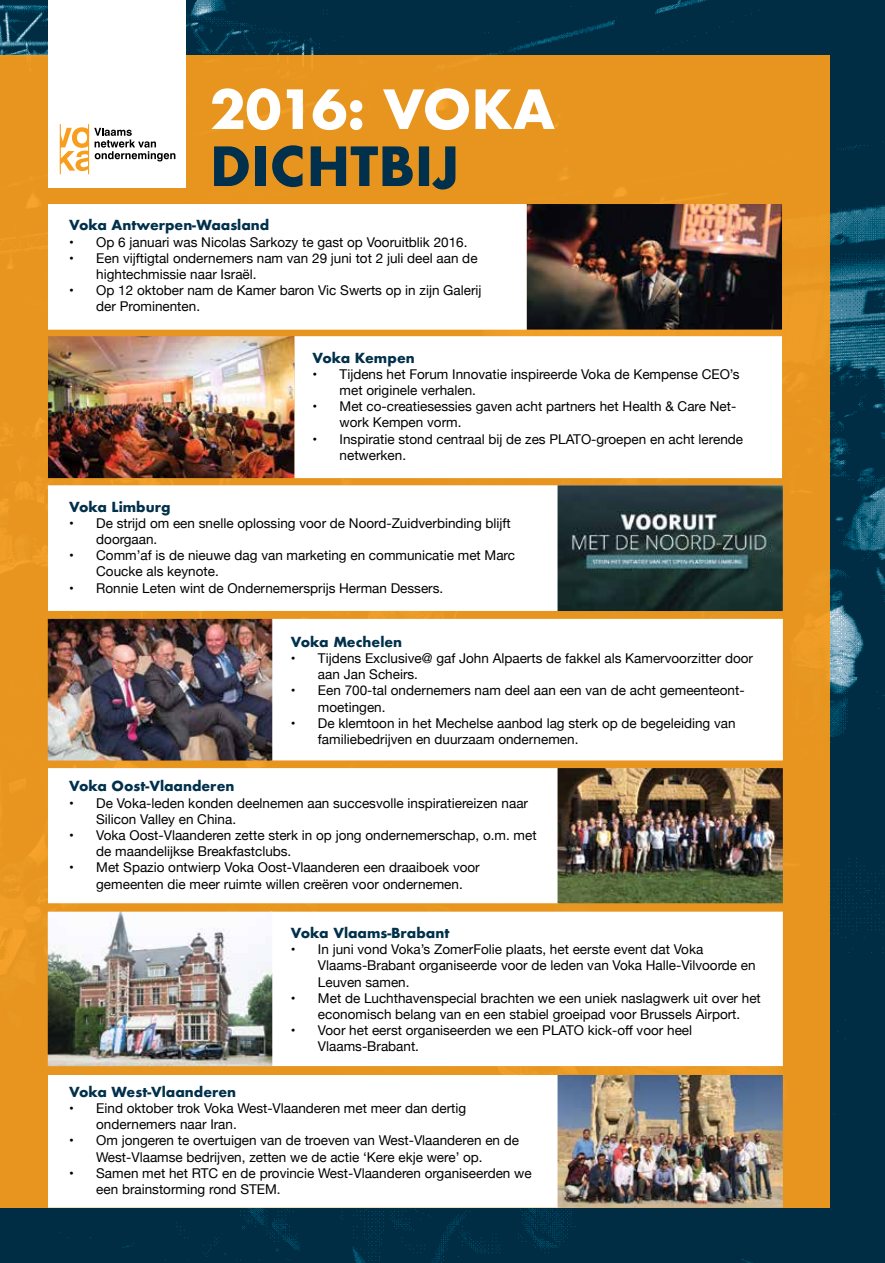
<style>
.page{position:relative;width:885px;height:1263px;background:#fff}
.page>*{position:absolute;margin:0;border:0;box-sizing:border-box;transform-origin:0 0}
.t1{font:700 52.5px "Futura";letter-spacing:-.015em;color:#fff}
.t2{font:700 52.5px "Futura";color:#00304b}
.t3{font:13.5px/16.2px "Helvetica Neue";color:#000}
.t4{font:700 13.5px "Futura";color:#00304b}
</style>
<div class="page">
<img style="left:0;top:0;width:884px;height:1263px">
<div style="left:0;top:55px;width:829px;height:1153px;background:#e7951e"></div>
<div style="left:48px;top:0;width:137px;height:187px;background:#fff"></div>
<svg style="left:60px;top:124px;width:115px;height:50px"></svg>
<div style="left:48px;top:204px;width:478px;height:126px;background:#fff"></div>
<div style="left:48px;top:485px;width:509px;height:126px;background:#fff"></div>
<div style="left:48px;top:768px;width:509px;height:135px;background:#fff"></div>
<div style="left:48px;top:1075px;width:509px;height:133px;background:#fff"></div>
<div style="left:272px;top:619px;width:510px;height:141px;background:#fff"></div>
<div style="left:272px;top:912px;width:510px;height:154px;background:#fff"></div>
<img style="left:526px;top:204px;width:256px;height:126px">
<img style="left:557px;top:485px;width:225px;height:126px">
<img style="left:557px;top:768px;width:225px;height:135px">
<img style="left:557px;top:1075px;width:225px;height:133px">
<img style="left:48px;top:619px;width:224px;height:141px">
<img style="left:48px;top:912px;width:224px;height:154px">
<img style="left:48px;top:336px;width:246px;height:142px">
<div style="left:294px;top:336px;width:488px;height:142px;background:#fff"></div>
<h1 class="t1" style="left:210px;top:71px;width:346px">2016: VOKA</h1>
<h1 class="t2" style="left:210px;top:128px;width:251px">DICHTBIJ</h1>
<p class="t4" style="left:69px;top:215px;width:201px">Voka Antwerpen-Waasland</p>
<p class="t3" style="left:69px;top:234px;width:400px">• Op 6 januari was Nicolas Sarkozy te gast op Vooruitblik 2016.</p>
<p class="t3" style="left:96px;top:251px;width:383px;text-indent:-27px">• Een vijftigtal ondernemers nam van 29 juni tot 2 juli deel aan de hightechmissie naar Israël.</p>
<p class="t3" style="left:96px;top:283px;width:387px;text-indent:-27px">• Op 12 oktober nam de Kamer baron Vic Swerts op in zijn Galerij der Prominenten.</p>
<p class="t4" style="left:312px;top:348px;width:104px">Voka Kempen</p>
<p class="t3" style="left:339px;top:367px;width:401px;text-indent:-27px">• Tijdens het Forum Innovatie inspireerde Voka de Kempense CEO’s met originele verhalen.</p>
<p class="t3" style="left:339px;top:399px;width:398px;text-indent:-27px">• Met co-creatiesessies gaven acht partners het Health &amp; Care Net&shy;work Kempen vorm.</p>
<p class="t3" style="left:339px;top:431px;width:405px;text-indent:-27px">• Inspiratie stond centraal bij de zes PLATO-groepen en acht lerende netwerken.</p>
<p class="t4" style="left:69px;top:497px;width:103px">Voka Limburg</p>
<p class="t3" style="left:96px;top:516px;width:416px;text-indent:-27px">• De strijd om een snelle oplossing voor de Noord-Zuidverbinding blijft doorgaan.</p>
<p class="t3" style="left:96px;top:548px;width:420px;text-indent:-27px">• Comm’af is de nieuwe dag van marketing en communicatie met Marc<br>Coucke als keynote.</p>
<p class="t3" style="left:69px;top:580px;width:375px">• Ronnie Leten wint de Ondernemersprijs Herman Dessers.</p>
<p class="t4" style="left:291px;top:632px;width:113px">Voka Mechelen</p>
<p class="t3" style="left:318px;top:651px;width:436px;text-indent:-27px">• Tijdens Exclusive@ gaf John Alpaerts de fakkel als Kamervoorzitter door aan Jan Scheirs.</p>
<p class="t3" style="left:318px;top:683px;width:428px;text-indent:-27px">• Een 700-tal ondernemers nam deel aan een van de acht gemeenteont&shy;moetingen.</p>
<p class="t3" style="left:318px;top:716px;width:419px;text-indent:-27px">• De klemtoon in het Mechelse aanbod lag sterk op de begeleiding van familiebedrijven en duurzaam ondernemen.</p>
<p class="t4" style="left:69px;top:776px;width:167px">Voka Oost-Vlaanderen</p>
<p class="t3" style="left:96px;top:795px;width:433px;text-indent:-27px">• De Voka-leden konden deelnemen aan succesvolle inspiratiereizen naar<br>Silicon Valley en China.</p>
<p class="t3" style="left:96px;top:828px;width:442px;text-indent:-27px">• Voka Oost-Vlaanderen zette sterk in op jong ondernemerschap, o.m. met de maandelijkse Breakfastclubs.</p>
<p class="t3" style="left:96px;top:860px;width:385px;text-indent:-27px">• Met Spazio ontwierp Voka Oost-Vlaanderen een draaiboek voor gemeenten die meer ruimte willen creëren voor ondernemen.</p>
<p class="t4" style="left:291px;top:923px;width:160px">Voka Vlaams-Brabant</p>
<p class="t3" style="left:318px;top:942px;width:439px;text-indent:-27px">• In juni vond Voka’s ZomerFolie plaats, het eerste event dat Voka<br>Vlaams-Brabant organiseerde voor de leden van Voka Halle-Vilvoorde en<br>Leuven samen.</p>
<p class="t3" style="left:291px;top:991px;width:471px;text-align:center">• Met de Luchthavenspecial brachten we een uniek naslagwerk uit over het economisch belang van en een stabiel groeipad voor Brussels Airport.</p>
<p class="t3" style="left:318px;top:1023px;width:375px;text-indent:-27px">• Voor het eerst organiseerden we een PLATO kick-off voor heel<br>Vlaams-Brabant.</p>
<p class="t4" style="left:69px;top:1082px;width:168px">Voka West-Vlaanderen</p>
<p class="t3" style="left:96px;top:1101px;width:371px;text-indent:-27px">• Eind oktober trok Voka West-Vlaanderen met meer dan dertig ondernemers naar Iran.</p>
<p class="t3" style="left:96px;top:1133px;width:424px;text-indent:-27px">• Om jongeren te overtuigen van de troeven van West-Vlaanderen en de<br>West-Vlaamse bedrijven, zetten we de actie ‘Kere ekje were’ op.</p>
<p class="t3" style="left:96px;top:1166px;width:437px;text-indent:-27px">• Samen met het RTC en de provincie West-Vlaanderen organiseerden we een brainstorming rond STEM.</p>
</div>
